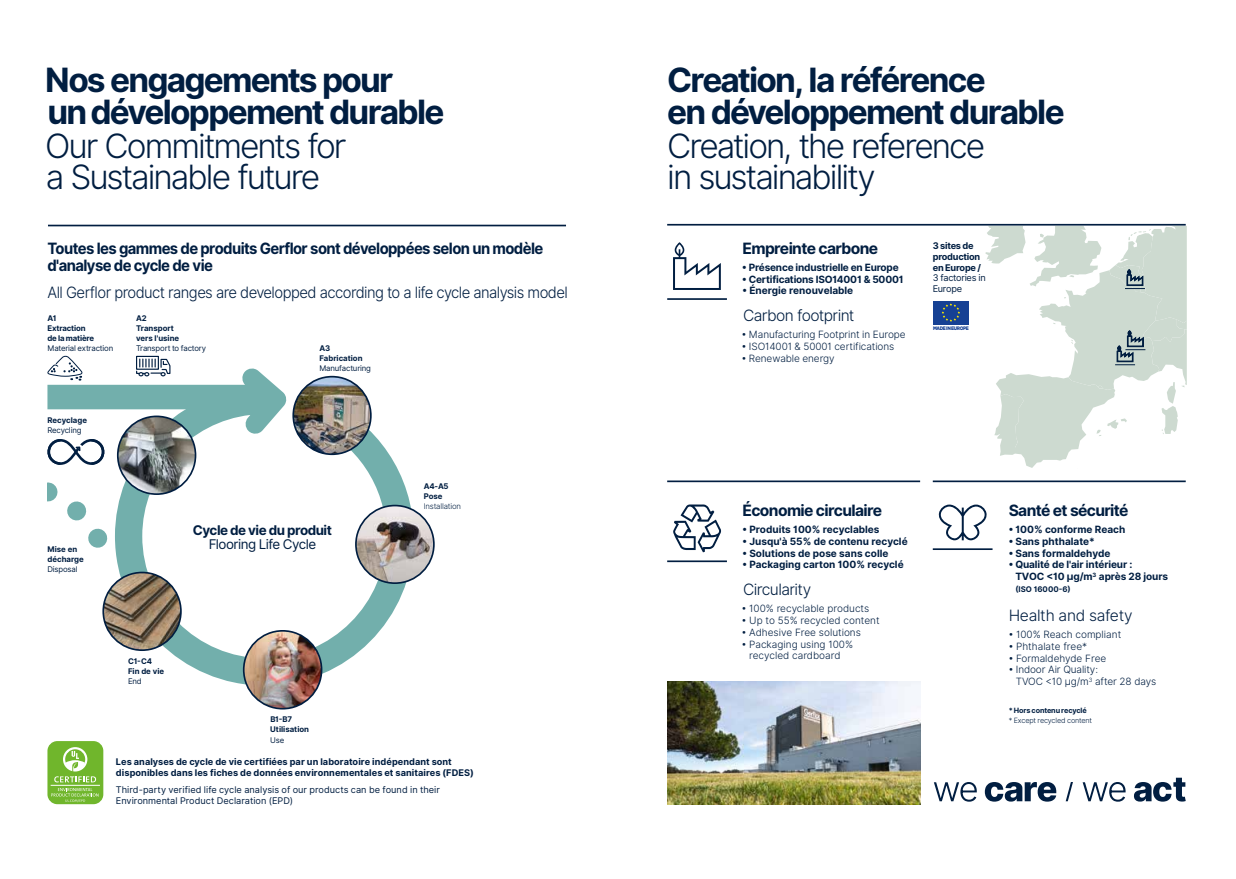
<style>
.page{position:relative;width:1236px;height:879px;background:#fff}
.page>*{position:absolute;margin:0;border:0;box-sizing:border-box;transform-origin:0 0}
.t1{font:700 33.5px/31.2px "Inter";letter-spacing:-.05em;color:#011e41}
.t2{font:33.5px/31.2px "Inter Light BETA";letter-spacing:-.06em;color:#011e41}
.t3{font:700 15.6px/17.8px "Inter";letter-spacing:-.04em;color:#011e41;scale:.95 1}
.t4{font:15.6px "Inter Light BETA";letter-spacing:-.035em;color:#011e41;scale:.95 1}
.t5{font:700 15.6px "Inter";letter-spacing:-.04em;color:#011e41}
.t6{font:15.6px "Inter Light BETA";letter-spacing:-.035em;color:#011e41}
.t7{font:700 13.4px "Inter";letter-spacing:-.035em;color:#011e41}
.t8{font:13.4px "Inter";letter-spacing:-.04em;color:#011e41}
.t9{font:10px/11.7px "Inter Light BETA";letter-spacing:-.005em;color:#011e41;text-align:center}
.t10{font:700 10px/11.7px "Inter";color:#011e41}
.t11{font:700 10px "Inter";letter-spacing:-.02em;color:#011e41}
.t12{font:700 9.2px/11.2px "Inter";letter-spacing:.005em;color:#011e41}
.t13{font:9.2px/11.2px "Inter";color:#011e41}
.t14{font:700 9.2px/10.8px "Inter";letter-spacing:-.025em;color:#011e41}
.t15{font:9.2px/10.8px "Inter";letter-spacing:-.025em;color:#011e41}
.t16{font:700 7.8px/10px "Inter";color:#011e41}
.t17{font:7.8px "Inter";letter-spacing:-.02em;color:#011e41}
.t18{font:700 7.8px/10px "Inter";letter-spacing:-.02em;color:#011e41}
.t19{font:7.8px "Inter Light BETA";letter-spacing:-.02em;color:#011e41}
.t20{font:7.2px "Inter Light BETA";letter-spacing:-.02em;color:#011e41}
.t21{font:700 7.2px "Inter";letter-spacing:-.015em;color:#011e41}
.t22{font:900 5.1px "Gotham HTF";letter-spacing:-.09em;color:#164194;scale:.89 1}
</style>
<div class="page">
<div style="left:47px;top:741px;width:56px;height:63px;background:#70b62c;border-radius:10px"></div>
<hr style="left:51px;top:785px;width:49px;height:1px;background:#fff">
<svg style="left:54px;top:747px;width:42px;height:35px"></svg>
<svg style="left:51px;top:788px;width:48px;height:14px"></svg>
<hr style="left:48px;top:225px;width:518px;height:1px;background:#011e41">
<svg style="left:47px;top:355px;width:36px;height:26px"></svg>
<svg style="left:139px;top:358px;width:32px;height:9px"></svg>
<div style="left:136px;top:356px;width:23px;height:14px;border:1px solid #011e41"></div>
<div style="left:47px;top:385px;width:206px;height:24px;background:#72afac"></div>
<svg style="left:115px;top:367px;width:299px;height:318px"></svg>
<img style="left:293px;top:377px;width:78px;height:77px;border-radius:39px">
<div style="left:292px;top:376px;width:80px;height:79px;border:2px solid #011e41;border-radius:50%"></div>
<img style="left:356px;top:505px;width:78px;height:78px;border-radius:39px">
<div style="left:355px;top:505px;width:80px;height:79px;border:2px solid #011e41;border-radius:50%"></div>
<img style="left:244px;top:631px;width:78px;height:77px;border-radius:39px">
<div style="left:243px;top:630px;width:79px;height:79px;border:2px solid #011e41;border-radius:50%"></div>
<img style="left:118px;top:416px;width:78px;height:78px;border-radius:39px">
<div style="left:117px;top:415px;width:79px;height:80px;border:2px solid #011e41;border-radius:50%"></div>
<img style="left:103px;top:572px;width:78px;height:78px;border-radius:39px">
<div style="left:102px;top:572px;width:80px;height:79px;border:2px solid #011e41;border-radius:50%"></div>
<svg style="left:47px;top:439px;width:58px;height:26px"></svg>
<svg style="left:47px;top:482px;width:61px;height:66px"></svg>
<hr style="left:667px;top:480px;width:253px;height:2px;background:#011e41">
<svg style="left:673px;top:504px;width:48px;height:48px"></svg>
<hr style="left:667px;top:560px;width:60px;height:2px;background:#011e41">
<div style="left:933px;top:301px;width:36px;height:23px;background:#164194"></div>
<img style="left:667px;top:681px;width:253px;height:123px">
<svg style="left:934px;top:782px;width:43px;height:19px"></svg>
<svg style="left:985px;top:782px;width:71px;height:19px"></svg>
<svg style="left:1083px;top:782px;width:43px;height:19px"></svg>
<svg style="left:1134px;top:777px;width:52px;height:24px"></svg>
<svg style="left:1066px;top:782px;width:7px;height:19px"></svg>
<hr style="left:933px;top:480px;width:253px;height:2px;background:#011e41">
<hr style="left:933px;top:548px;width:59px;height:2px;background:#011e41">
<svg style="left:938px;top:504px;width:49px;height:36px"></svg>
<svg style="left:985px;top:226px;width:202px;height:242px"></svg>
<svg style="left:673px;top:242px;width:48px;height:48px"></svg>
<hr style="left:667px;top:298px;width:60px;height:2px;background:#011e41">
<hr style="left:667px;top:224px;width:519px;height:2px;background:#011e41">
<h1 class="t1" style="left:45px;top:65px;width:401px">Nos engagements pour<br>un développement durable</h1>
<h1 class="t2" style="left:45px;top:131px;width:303px">Our Commitments for a Sustainable future</h1>
<h2 class="t3" style="left:47px;top:239px;width:523px">Toutes les gammes de produits Gerflor sont développées selon un modèle d'analyse de cycle de vie</h2>
<h2 class="t4" style="left:47px;top:281px;width:549px">All Gerflor product ranges are developped according to a life cycle analysis model</h2>
<p class="t18" style="left:47px;top:313px;width:48px">A1<br>Extraction de la matière</p>
<p class="t17" style="left:47px;top:342px;width:67px">Material extraction</p>
<p class="t16" style="left:136px;top:313px;width:45px">A2<br>Transport vers l'usine</p>
<p class="t17" style="left:136px;top:342px;width:72px">Transport to factory</p>
<p class="t16" style="left:319px;top:343px;width:45px">A3<br>Fabrication</p>
<p class="t17" style="left:319px;top:362px;width:53px">Manufacturing</p>
<p class="t16" style="left:47px;top:416px;width:41px">Recyclage</p>
<p class="t17" style="left:47px;top:425px;width:36px">Recycling</p>
<p class="t16" style="left:47px;top:544px;width:38px">Mise en décharge</p>
<p class="t17" style="left:47px;top:564px;width:32px">Disposal</p>
<h3 class="t7" style="left:193px;top:520px;width:140px">Cycle de vie du produit</h3>
<h3 class="t8" style="left:209px;top:534px;width:109px">Flooring Life Cycle</h3>
<p class="t16" style="left:424px;top:481px;width:26px">A4-A5<br>Pose</p>
<p class="t19" style="left:424px;top:500px;width:39px">Installation</p>
<p class="t16" style="left:128px;top:656px;width:38px">C1-C4<br>Fin de vie</p>
<p class="t17" style="left:128px;top:675px;width:15px">End</p>
<p class="t16" style="left:270px;top:715px;width:40px">B1-B7<br>Utilisation</p>
<p class="t17" style="left:270px;top:734px;width:15px">Use</p>
<p class="t12" style="left:116px;top:756px;width:359px">Les analyses de cycle de vie certifiées par un laboratoire indépendant sont disponibles dans les fiches de données environnementales et sanitaires (FDES)</p>
<p class="t13" style="left:116px;top:784px;width:326px">Third-party verified life cycle analysis of our products can be found in their<br>Environmental Product Declaration (EPD)</p>
<h1 class="t1" style="left:667px;top:65px;width:399px">Creation, la référence<br>en développement durable</h1>
<h1 class="t2" style="left:667px;top:131px;width:319px">Creation, the reference in sustainability</h1>
<h2 class="t5" style="left:742px;top:236px;width:137px">Empreinte carbone</h2>
<p class="t11" style="left:742px;top:260px;width:158px">• Présence industrielle en Europe</p>
<p class="t11" style="left:742px;top:272px;width:163px">• Certifications ISO14001 &amp; 50001</p>
<p class="t10" style="left:742px;top:285px;width:112px">• Énergie renouvelable</p>
<h2 class="t6" style="left:743px;top:304px;width:113px">Carbon footprint</h2>
<p class="t9" style="left:742px;top:329px;width:165px">• Manufacturing Footprint in Europe</p>
<p class="t9" style="left:742px;top:341px;width:154px">• ISO14001 &amp; 50001 certifications</p>
<p class="t9" style="left:742px;top:352px;width:94px">• Renewable energy</p>
<p class="t14" style="left:933px;top:240px;width:50px">3 sites de production en Europe /</p>
<p class="t15" style="left:933px;top:273px;width:54px">3 factories in<br>Europe</p>
<p class="t22" style="left:933px;top:325px;width:42px">MADE IN EUROPE</p>
<h2 class="t5" style="left:742px;top:499px;width:141px">Économie circulaire</h2>
<p class="t10" style="left:742px;top:524px;width:139px">• Produits 100% recyclables</p>
<p class="t10" style="left:742px;top:535px;width:167px">• Jusqu'à 55% de contenu recyclé</p>
<p class="t10" style="left:742px;top:547px;width:147px">• Solutions de pose sans colle</p>
<p class="t10" style="left:742px;top:559px;width:163px">• Packaging carton 100% recyclé</p>
<h2 class="t6" style="left:743px;top:578px;width:70px">Circularity</h2>
<p class="t9" style="left:742px;top:603px;width:129px">• 100% recyclable products</p>
<p class="t9" style="left:742px;top:615px;width:139px">• Up to 55% recycled content</p>
<p class="t9" style="left:742px;top:626px;width:121px">• Adhesive Free solutions</p>
<p class="t9" style="left:742px;top:638px;width:113px">• Packaging using 100% recycled cardboard</p>
<h2 class="t5" style="left:1009px;top:499px;width:121px">Santé et sécurité</h2>
<p class="t10" style="left:1009px;top:524px;width:118px">• 100% conforme Reach</p>
<p class="t10" style="left:1009px;top:536px;width:88px">• Sans phthalate*</p>
<p class="t10" style="left:1009px;top:547px;width:103px">• Sans formaldehyde</p>
<p class="t10" style="left:1015px;top:559px;width:154px;text-indent:-7px">• Qualité de l'air intérieur :<br>TVOC &lt;10 µg/m<sup>3</sup> après 28 jours</p>
<p class="t16" style="left:1015px;top:584px;width:57px">(ISO 16000-6)</p>
<h2 class="t6" style="left:1009px;top:604px;width:125px">Health and safety</h2>
<p class="t9" style="left:1009px;top:629px;width:114px">• 100% Reach compliant</p>
<p class="t9" style="left:1009px;top:640px;width:80px">• Phthalate free*</p>
<p class="t9" style="left:1009px;top:652px;width:99px">• Formaldehyde Free</p>
<p class="t9" style="left:1016px;top:664px;width:142px;text-align:left;text-indent:-7px">• Indoor Air Quality:<br>TVOC &lt;10 µg/m<sup>3</sup> after 28 days</p>
<p class="t21" style="left:1009px;top:705px;width:80px">* Hors contenu recyclé</p>
<p class="t20" style="left:1009px;top:715px;width:85px">* Except recycled content</p>
</div>
